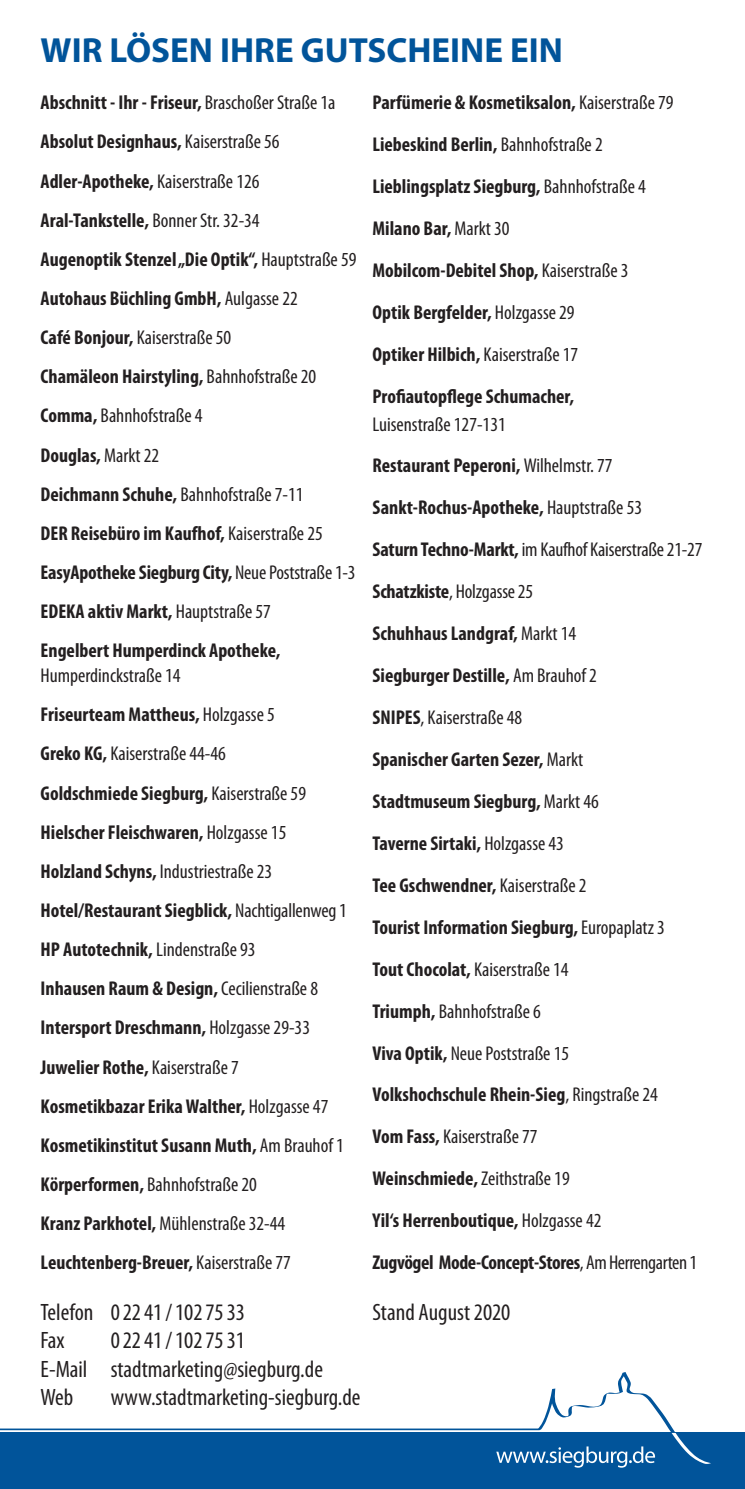
<style>
.page{position:relative;width:745px;height:1489px;background:#fff}
.page>*{position:absolute;margin:0;border:0;box-sizing:border-box;transform-origin:0 0}
.t1{font:700 35px "Myriad Pro";color:#01549a}
.t2{font:condensed 23.75px/28.5px "Myriad Pro";color:#231f20}
.t3{font:700 condensed 20px/25px "Myriad Pro";color:#231f20}
.t4{font:condensed 20px "Myriad Pro";color:#231f20}
.t5{font:700 condensed 20px "Myriad Pro";letter-spacing:-.02em;color:#231f20}
.s1{font-weight:400}
.s2{font-weight:700}
</style>
<div class="page">
<div style="left:0;top:1432px;width:744px;height:56px;background:#01549a"></div>
<svg style="left:0;top:1372px;width:675px;height:91px"></svg>
<svg style="left:671px;top:1432px;width:39px;height:32px"></svg>
<svg style="left:496px;top:1446px;width:158px;height:21px"></svg>
<p class="t1" style="left:41px;top:27px;width:523px">WIR LÖSEN IHRE GUTSCHEINE EIN</p>
<p class="t3" style="left:41px;top:90px;width:296px">Abschnitt - Ihr - Friseur, <span class="s1">Braschoßer Straße 1a</span></p>
<p class="t3" style="left:41px;top:129px;width:240px">Absolut Designhaus, <span class="s1">Kaiserstraße 56</span></p>
<p class="t3" style="left:41px;top:168px;width:220px">Adler-Apotheke, <span class="s1">Kaiserstraße 126</span></p>
<p class="t3" style="left:41px;top:207px;width:220px">Aral-Tankstelle, <span class="s1">Bonner Str. 32-34</span></p>
<p class="t3" style="left:41px;top:246px;width:317px">Augenoptik Stenzel „Die Optik“, <span class="s1">Hauptstraße 59</span></p>
<p class="t3" style="left:41px;top:285px;width:258px">Autohaus Büchling GmbH, <span class="s1">Aulgasse 22</span></p>
<p class="t4" style="left:41px;top:325px;width:192px"><span class="s2">Café Bonjour,</span> Kaiserstraße 50</p>
<p class="t3" style="left:41px;top:363px;width:277px">Chamäleon Hairstyling, <span class="s1">Bahnhofstraße 20</span></p>
<p class="t4" style="left:41px;top:403px;width:163px"><span class="s2">Comma,</span> Bahnhofstraße 4</p>
<p class="t3" style="left:41px;top:442px;width:120px">Douglas, <span class="s1">Markt 22</span></p>
<p class="t4" style="left:41px;top:482px;width:264px"><span class="s2">Deichmann Schuhe,</span> Bahnhofstraße 7-11</p>
<p class="t3" style="left:41px;top:520px;width:283px">DER Reisebüro im Kaufhof, <span class="s1">Kaiserstraße 25</span></p>
<p class="t3" style="left:41px;top:559px;width:316px">EasyApotheke Siegburg City, <span class="s1">Neue Poststraße 1-3</span></p>
<p class="t3" style="left:41px;top:598px;width:231px">EDEKA aktiv Markt, <span class="s1">Hauptstraße 57</span></p>
<p class="t3" style="left:41px;top:637px;width:241px">Engelbert Humperdinck Apotheke,<br><span class="s1">Humperdinckstraße 14</span></p>
<p class="t3" style="left:41px;top:701px;width:235px">Friseurteam Mattheus, <span class="s1">Holzgasse 5</span></p>
<p class="t4" style="left:41px;top:741px;width:187px"><span class="s2">Greko KG,</span> Kaiserstraße 44-46</p>
<p class="t3" style="left:41px;top:780px;width:267px">Goldschmiede Siegburg, <span class="s1">Kaiserstraße 59</span></p>
<p class="t3" style="left:41px;top:819px;width:247px">Hielscher Fleischwaren, <span class="s1">Holzgasse 15</span></p>
<p class="t4" style="left:41px;top:859px;width:233px"><span class="s2">Holzland Schyns,</span> Industriestraße 23</p>
<p class="t3" style="left:41px;top:897px;width:307px">Hotel/Restaurant Siegblick, <span class="s1">Nachtigallenweg 1</span></p>
<p class="t3" style="left:41px;top:936px;width:216px">HP Autotechnik, <span class="s1">Lindenstraße 93</span></p>
<p class="t3" style="left:41px;top:975px;width:279px">Inhausen Raum &amp; Design, <span class="s1">Cecilienstraße 8</span></p>
<p class="t3" style="left:41px;top:1014px;width:271px">Intersport Dreschmann, <span class="s1">Holzgasse 29-33</span></p>
<p class="t3" style="left:41px;top:1053px;width:199px">Juwelier Rothe, <span class="s1">Kaiserstraße 7</span></p>
<p class="t3" style="left:41px;top:1092px;width:289px">Kosmetikbazar Erika Walther, <span class="s1">Holzgasse 47</span></p>
<p class="t3" style="left:41px;top:1132px;width:304px">Kosmetikinstitut Susann Muth, <span class="s1">Am Brauhof 1</span></p>
<p class="t4" style="left:41px;top:1172px;width:218px"><span class="s2">Körperformen,</span> Bahnhofstraße 20</p>
<p class="t4" style="left:41px;top:1211px;width:246px"><span class="s2">Kranz Parkhotel,</span> Mühlenstraße 32-44</p>
<p class="t3" style="left:41px;top:1249px;width:252px">Leuchtenberg-Breuer, <span class="s1">Kaiserstraße 77</span></p>
<p class="t3" style="left:372px;top:90px;width:302px">Parfümerie &amp; Kosmetiksalon, <span class="s1">Kaiserstraße 79</span></p>
<p class="t3" style="left:372px;top:132px;width:231px">Liebeskind Berlin, <span class="s1">Bahnhofstraße 2</span></p>
<p class="t3" style="left:372px;top:173px;width:275px">Lieblingsplatz Siegburg, <span class="s1">Bahnhofstraße 4</span></p>
<p class="t3" style="left:372px;top:215px;width:138px">Milano Bar, <span class="s1">Markt 30</span></p>
<p class="t3" style="left:372px;top:257px;width:257px">Mobilcom-Debitel Shop, <span class="s1">Kaiserstraße 3</span></p>
<p class="t3" style="left:372px;top:299px;width:203px">Optik Bergfelder, <span class="s1">Holzgasse 29</span></p>
<p class="t3" style="left:372px;top:341px;width:207px">Optiker Hilbich, <span class="s1">Kaiserstraße 17</span></p>
<p class="t3" style="left:372px;top:382px;width:203px;line-height:27.8px">Profiautopflege Schumacher,<br><span class="s1">Luisenstraße 127-131</span></p>
<p class="t3" style="left:372px;top:453px;width:241px">Restaurant Peperoni, <span class="s1">Wilhelmstr. 77</span></p>
<p class="t3" style="left:372px;top:495px;width:271px">Sankt-Rochus-Apotheke, <span class="s1">Hauptstraße 53</span></p>
<p class="t4" style="left:372px;top:537px;width:331px"><span class="s2">Saturn Techno-Markt,</span> im Kaufhof Kaiserstraße 21-27</p>
<p class="t4" style="left:372px;top:579px;width:162px"><span class="s2">Schatzkiste</span>, Holzgasse 25</p>
<p class="t3" style="left:372px;top:620px;width:205px">Schuhhaus Landgraf, <span class="s1">Markt 14</span></p>
<p class="t3" style="left:372px;top:662px;width:226px">Siegburger Destille, <span class="s1">Am Brauhof 2</span></p>
<p class="t4" style="left:372px;top:705px;width:151px"><span class="s2">SNIPES</span>, Kaiserstraße 48</p>
<p class="t3" style="left:372px;top:746px;width:212px">Spanischer Garten Sezer, <span class="s1">Markt</span></p>
<p class="t3" style="left:372px;top:788px;width:228px">Stadtmuseum Siegburg, <span class="s1">Markt 46</span></p>
<p class="t3" style="left:372px;top:830px;width:193px">Taverne Sirtaki, <span class="s1">Holzgasse 43</span></p>
<p class="t3" style="left:372px;top:872px;width:215px">Tee Gschwendner, <span class="s1">Kaiserstraße 2</span></p>
<p class="t3" style="left:372px;top:914px;width:294px">Tourist Information Siegburg, <span class="s1">Europaplatz 3</span></p>
<p class="t4" style="left:372px;top:956px;width:197px"><span class="s2">Tout Chocolat,</span> Kaiserstraße 14</p>
<p class="t4" style="left:372px;top:998px;width:170px"><span class="s2">Triumph,</span> Bahnhofstraße 6</p>
<p class="t4" style="left:372px;top:1040px;width:198px"><span class="s2">Viva Optik,</span> Neue Poststraße 15</p>
<p class="t3" style="left:372px;top:1081px;width:287px">Volkshochschule Rhein-Sieg<span class="s1">, Ringstraße 24</span></p>
<p class="t4" style="left:372px;top:1124px;width:166px"><span class="s2">Vom Fass,</span> Kaiserstraße 77</p>
<p class="t3" style="left:372px;top:1165px;width:198px">Weinschmiede, <span class="s1">Zeithstraße 19</span></p>
<p class="t3" style="left:372px;top:1207px;width:230px">Yil‘s Herrenboutique, <span class="s1">Holzgasse 42</span></p>
<p class="t5" style="left:372px;top:1249px;width:326px">Zugvögel Mode-Concept-Stores<span class="s1">, Am Herrengarten 1</span></p>
<p class="t2" style="left:41px;top:1297px;width:206px">Telefon 02241/1027533<br>Fax</p>
<p class="t2" style="left:41px;top:1325px;width:284px;text-indent:70px">02241/1027531<br>E-Mail stadtmarketing@siegburg.de<br>Web</p>
<p class="t2" style="left:111px;top:1382px;width:251px">www.stadtmarketing-siegburg.de</p>
<p class="t2" style="left:372px;top:1297px;width:139px">Stand August 2020</p>
</div>
